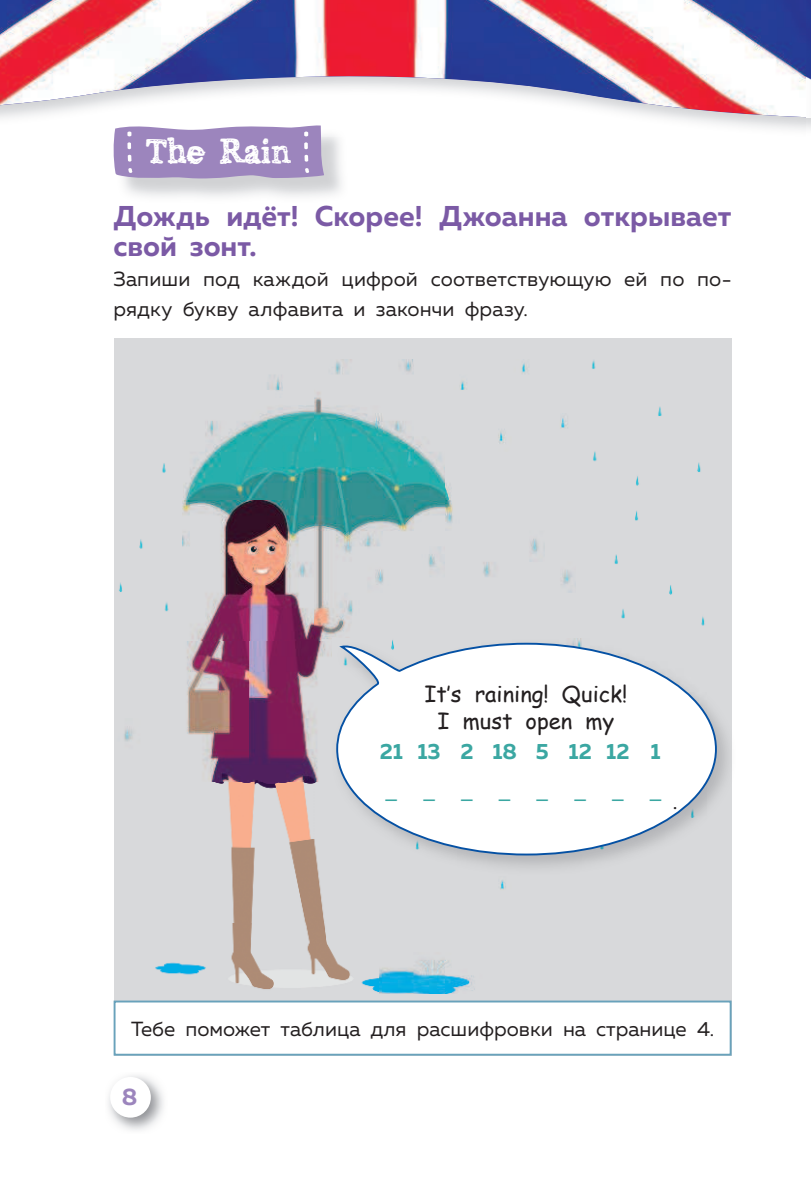
<style>
.page{position:relative;width:811px;height:1191px;background:#fff}
.page>*{position:absolute;margin:0;border:0;box-sizing:border-box;transform-origin:0 0}
.t1{font:34px "Alabama";color:#fff}
.t2{font:700 28.6px/30px "Muller";color:#7b5aa5}
.t3{font:700 23.8px "Muller";color:#9c85bd}
.t4{font:22px/26.8px "Comic Sans MS";color:#231f20;text-align:center}
.t5{font:700 22px "Muller";color:#3ba7a2}
.t6{font:22px "Muller";color:#231f20}
.t7{font:20.4px/30px "Muller";color:#231f20}
.t8{font:20.4px "Muller";color:#3ba7a2;scale:1.25 1}
</style>
<div class="page">
<svg style="left:0;top:0;width:806px;height:76px"></svg>
<img style="left:0;top:76px;width:806px;height:41px">
<img style="left:806px;top:0;width:4px;height:133px">
<img style="left:810px;top:0;width:1px;height:118px">
<div style="left:114px;top:338px;width:617px;height:717px;background:#d8d9db"></div>
<img style="left:185px;top:360px;width:516px;height:140px">
<img style="left:119px;top:463px;width:50px;height:149px">
<img style="left:444px;top:500px;width:261px;height:126px">
<img style="left:182px;top:500px;width:262px;height:141px">
<img style="left:124px;top:641px;width:208px;height:141px">
<img style="left:155px;top:782px;width:223px;height:210px">
<img style="left:378px;top:880px;width:128px;height:114px">
<svg style="left:113px;top:125px;width:211px;height:54px"></svg>
<img style="left:332px;top:638px;width:400px;height:237px">
<svg style="left:335px;top:642px;width:383px;height:214px"></svg>
<div style="left:115px;top:1001px;width:615px;height:53px;background:#fff"></div>
<div style="left:114px;top:1000px;width:617px;height:55px;border:2px solid #69a2bb"></div>
<img style="left:108px;top:1075px;width:56px;height:55px">
<div style="left:110px;top:1077px;width:41px;height:40px;background:#fff;border-radius:50%"></div>
<h1 class="t1" style="left:146px;top:137px;width:146px">The Rain</h1>
<h2 class="t2" style="left:113px;top:204px;width:619px">Дождь идёт! Скорее! Джоанна открывает свой зонт.</h2>
<p class="t7" style="left:113px;top:264px;width:619px">Запиши под каждой цифрой соответствующую ей по по&shy;рядку букву алфавита и закончи фразу.</p>
<p class="t4" style="left:424px;top:682px;width:204px">It‛s raining! Quick!<br>I must open my</p>
<p class="t5" style="left:380px;top:742px;width:282px">2113 2 18 5 1212 1</p>
<p class="t8" style="left:385px;top:779px;width:11px">_</p>
<p class="t8" style="left:423px;top:779px;width:11px">_</p>
<p class="t8" style="left:461px;top:779px;width:11px">_</p>
<p class="t8" style="left:499px;top:779px;width:11px">_</p>
<p class="t8" style="left:536px;top:779px;width:11px">_</p>
<p class="t8" style="left:574px;top:779px;width:11px">_</p>
<p class="t8" style="left:612px;top:779px;width:11px">_</p>
<p class="t8" style="left:650px;top:779px;width:11px">_</p>
<p class="t6" style="left:673px;top:789px;width:6px">.</p>
<p class="t7" style="left:131px;top:1014px;width:584px">Тебе поможет таблица для расшифровки на странице 4.</p>
<p class="t3" style="left:122px;top:1088px;width:17px">8</p>
</div>
